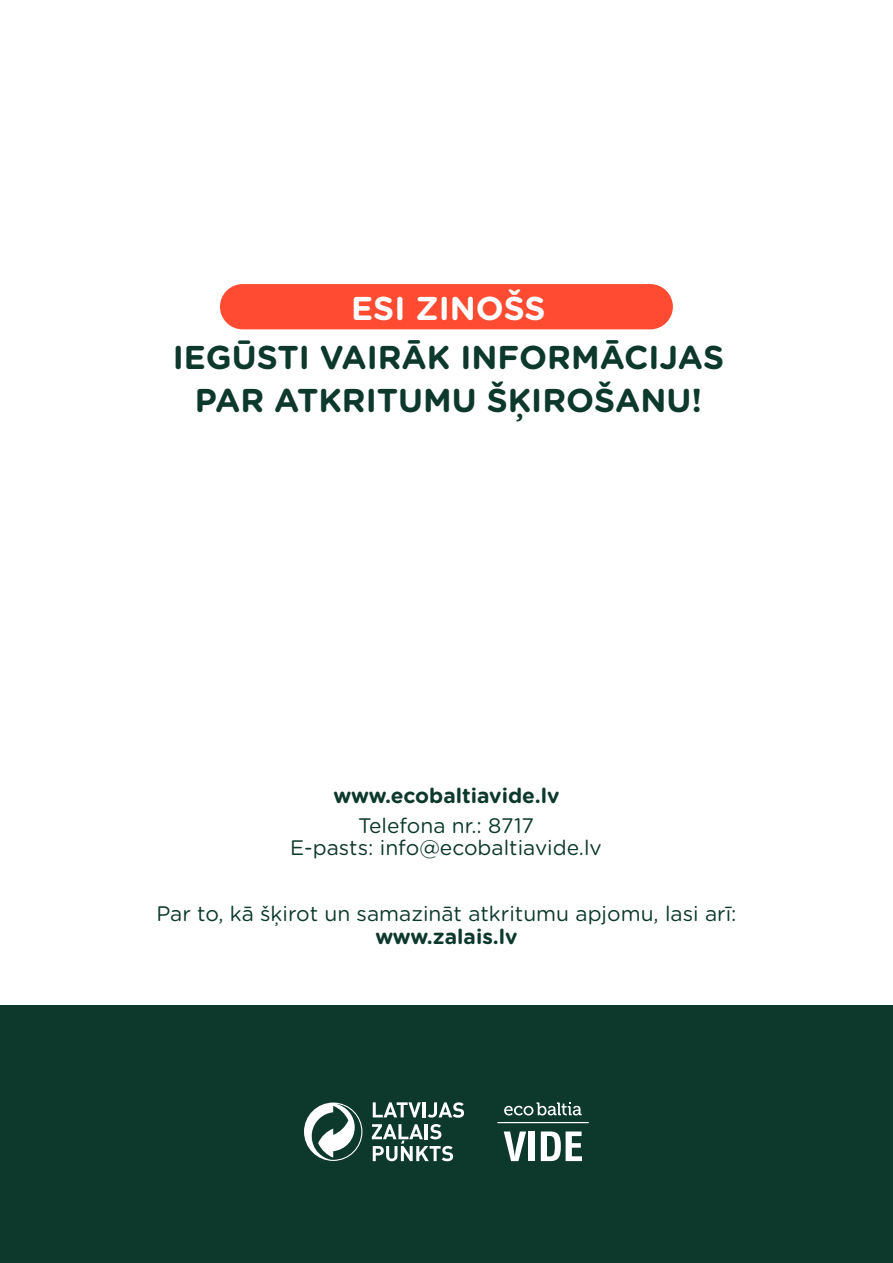
<style>
.page{position:relative;width:893px;height:1263px;background:#fff}
.page>*{position:absolute;margin:0;border:0;box-sizing:border-box;transform-origin:0 0}
.t1{font:700 33px/43.5px "Gotham Rounded";color:#0d382c;text-align:center}
.t2{font:700 33px "Gotham Rounded";color:#fff}
.t3{font:21px/22.6px "Gotham Rounded";color:#0d382c;text-align:center}
.t4{font:700 21px "Gotham Rounded";color:#0d382c}
</style>
<div class="page">
<div style="left:0;top:1005px;width:893px;height:258px;background:#0d382c"></div>
<svg style="left:373px;top:1102px;width:48px;height:15px"></svg>
<hr style="left:423px;top:1102px;width:3px;height:15px;background:#fff">
<svg style="left:428px;top:1102px;width:36px;height:16px"></svg>
<svg style="left:372px;top:1124px;width:81px;height:37px"></svg>
<svg style="left:305px;top:1104px;width:56px;height:56px"></svg>
<svg style="left:504px;top:1131px;width:22px;height:30px"></svg>
<div style="left:529px;top:1131px;width:6px;height:30px;background:#fff"></div>
<svg style="left:541px;top:1131px;width:41px;height:30px"></svg>
<svg style="left:504px;top:1102px;width:78px;height:13px"></svg>
<hr style="left:497px;top:1122px;width:92px;height:1px;background:#fff">
<div style="left:220px;top:284px;width:453px;height:45px;background:#ff4b32;border-radius:23px"></div>
<h1 class="t2" style="left:351px;top:293px;width:196px">ESI ZINOŠS</h1>
<h1 class="t1" style="left:173px;top:337px;width:553px">IEGŪSTI VAIRĀK INFORMĀCIJAS<br>PAR ATKRITUMU ŠĶIROŠANU!</h1>
<p class="t4" style="left:333px;top:786px;width:228px">www.ecobaltiavide.lv</p>
<p class="t3" style="left:290px;top:815px;width:313px">Telefona nr.: 8717<br>E-pasts: info@ecobaltiavide.lv</p>
<p class="t3" style="left:156px;top:903px;width:582px">Par to, kā šķirot un samazināt atkritumu apjomu, lasi arī:</p>
<p class="t4" style="left:375px;top:927px;width:144px">www.zalais.lv</p>
</div>
